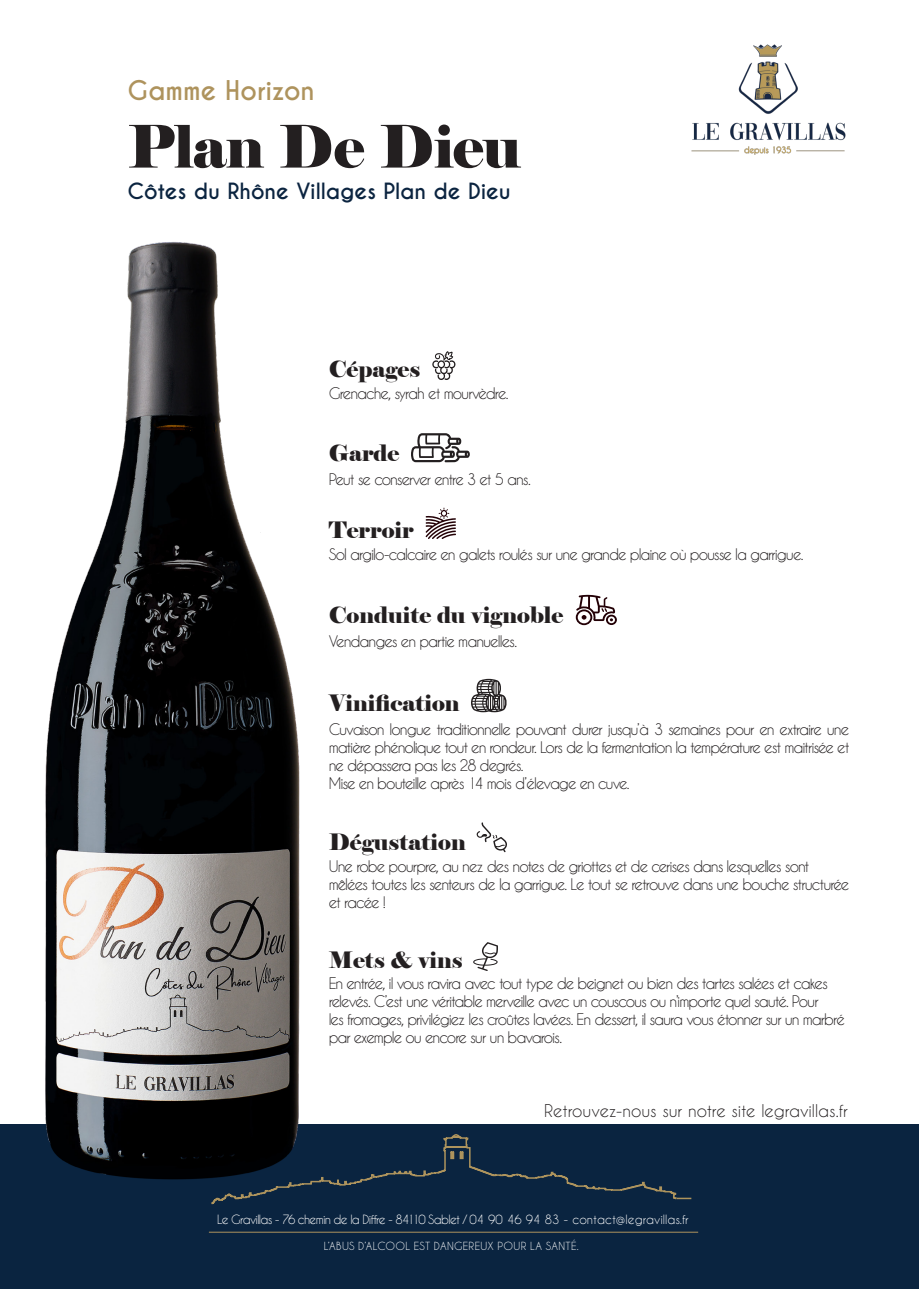
<style>
.page{position:relative;width:919px;height:1289px;background:#fff}
.page>*{position:absolute;margin:0;border:0;box-sizing:border-box;transform-origin:0 0}
.t1{font:58.5px "Elephant";letter-spacing:-.015em;color:#231f20}
.t2{font:700 25.5px "Caviar Dreams";letter-spacing:-.005em;color:#ae935d}
.t3{font:22.5px "Elephant";color:#231f20}
.t4{font:700 21px "Caviar Dreams";letter-spacing:-.005em;color:#0b2440}
.t5{font:16.5px "Caviar Dreams";letter-spacing:-.005em;color:#231f20}
.t6{font:15px/18px "Caviar Dreams";letter-spacing:-.07em;color:#231f20;text-align:justify}
.t7{font:12px "Caviar Dreams";letter-spacing:-.05em;color:#fff}
.t8{font:10.5px "Caviar Dreams";letter-spacing:.035em;color:#fff}
</style>
<div class="page">
<div style="left:0;top:1124px;width:918px;height:164px;background:#0a2440"></div>
<svg style="left:211px;top:1134px;width:480px;height:70px"></svg>
<img style="left:45px;top:242px;width:271px;height:955px">
<hr style="left:209px;top:1231px;width:489px;height:1px;background:#ae935d">
<img style="left:691px;top:44px;width:155px;height:111px">
<svg style="left:476px;top:822px;width:31px;height:30px"></svg>
<svg style="left:473px;top:942px;width:25px;height:29px"></svg>
<svg style="left:471px;top:679px;width:36px;height:33px"></svg>
<svg style="left:411px;top:433px;width:59px;height:29px"></svg>
<svg style="left:575px;top:595px;width:42px;height:30px"></svg>
<svg style="left:432px;top:351px;width:23px;height:29px"></svg>
<svg style="left:425px;top:507px;width:31px;height:32px"></svg>
<p class="t2" style="left:128px;top:75px;width:189px">Gamme Horizon</p>
<p class="t1" style="left:128px;top:110px;width:395px">Plan De Dieu</p>
<p class="t4" style="left:128px;top:178px;width:384px">Côtes du Rhône Villages Plan de Dieu</p>
<p class="t3" style="left:328px;top:355px;width:93px">Cépages</p>
<p class="t6" style="left:328px;top:384px;width:181px">Grenache, syrah et mourvèdre.</p>
<p class="t3" style="left:328px;top:439px;width:72px">Garde</p>
<p class="t6" style="left:328px;top:470px;width:204px">Peut se conserver entre 3 et 5 ans.</p>
<p class="t3" style="left:328px;top:515px;width:87px">Terroir</p>
<p class="t6" style="left:328px;top:545px;width:476px">Sol argilo-calcaire en galets roulés sur une grande plaine où pousse la garrigue.</p>
<p class="t3" style="left:328px;top:601px;width:236px">Conduite du vignoble</p>
<p class="t6" style="left:328px;top:632px;width:190px">Vendanges en partie manuelles.</p>
<p class="t3" style="left:328px;top:689px;width:132px">Vinification</p>
<p class="t6" style="left:328px;top:720px;width:522px">Cuvaison longue traditionnelle pouvant durer jusqu’à 3 semaines pour en extraire une matière phénolique tout en rondeur. Lors de la fermentation la température est maitrisée et ne dépassera pas les 28 degrés.</p>
<p class="t6" style="left:328px;top:774px;width:302px">Mise en bouteille après 14 mois d’élevage en cuve.</p>
<p class="t3" style="left:328px;top:828px;width:139px">Dégustation</p>
<p class="t6" style="left:328px;top:857px;width:482px">Une robe pourpre, au nez des notes de griottes et de cerises dans lesquelles sont</p>
<p class="t6" style="left:328px;top:875px;width:522px">mêlées toutes les senteurs de la garrigue. Le tout se retrouve dans une bouche structurée et racée !</p>
<p class="t3" style="left:328px;top:945px;width:136px">Mets &amp; vins</p>
<p class="t6" style="left:328px;top:974px;width:500px">En entrée, il vous ravira avec tout type de beignet ou bien des tartes salées et cakes</p>
<p class="t6" style="left:328px;top:992px;width:491px">relevés. C’est une véritable merveille avec un couscous ou n’importe quel sauté. Pour</p>
<p class="t6" style="left:328px;top:1010px;width:518px">les fromages, privilégiez les croûtes lavées. En dessert, il saura vous étonner sur un marbré</p>
<p class="t6" style="left:328px;top:1028px;width:235px">par exemple ou encore sur un bavarois.</p>
<p class="t5" style="left:544px;top:1100px;width:305px">Retrouvez-nous sur notre site legravillas.fr</p>
<p class="t7" style="left:217px;top:1211px;width:473px">Le Gravillas - 76 chemin de la Diffre - 84110 Sablet / 04 90 46 94 83 - contact@legravillas.fr</p>
<p class="t8" style="left:324px;top:1239px;width:256px">L’ABUS D’ALCOOL EST DANGEREUX POUR LA SANTÉ.</p>
</div>
